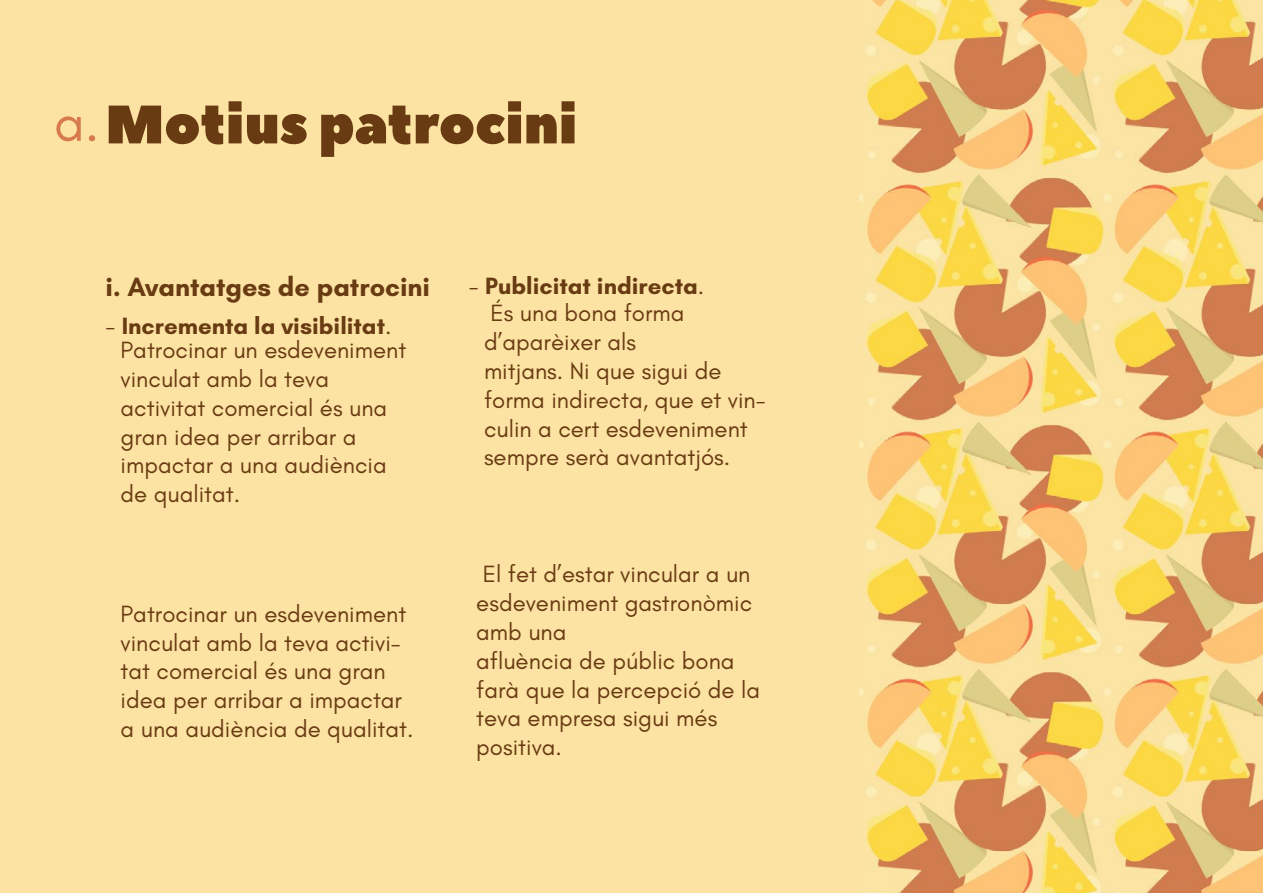
<style>
.page{position:relative;width:1263px;height:893px;background:#fce3a3}
.page>*{position:absolute;margin:0;border:0;box-sizing:border-box;transform-origin:0 0}
.t1{font:54px "Peace Sans";color:#693b12}
.t2{font:700 27px "Glacial Indifference";color:#693b12}
.t3{font:24px/28.8px "Glacial Indifference";color:#693b12}
.t4{font:700 24px "Glacial Indifference";color:#693b12}
.s1{font-family:"Glacial Indifference";color:#d77a4d}
.s2{font-weight:400}
</style>
<div class="page">
<img style="left:859px;top:0;width:404px;height:893px">
<h1 class="t1" style="left:54px;top:88px;width:525px"><span class="s1">a.</span>Motius patrocini</h1>
<p class="t2" style="left:105px;top:270px;width:326px">i. Avantatges de patrocini</p>
<p class="t4" style="left:105px;top:311px;width:287px"><span class="s2">-</span> Incrementa la visibilitat<span class="s2">.</span></p>
<p class="t3" style="left:121px;top:336px;width:287px">Patrocinar un esdeveniment vinculat amb la teva activitat comercial és una gran idea per arribar a impactar a una audiència de qualitat.</p>
<p class="t3" style="left:121px;top:600px;width:294px">Patrocinar un esdeveniment vinculat amb la teva activi&shy;tat comercial és una gran idea per arribar a impactar a una audiència de qualitat.</p>
<p class="t4" style="left:469px;top:271px;width:237px"><span class="s2">-</span> Publicitat indirecta<span class="s2">.</span></p>
<p class="t3" style="left:484px;top:299px;width:283px">És una bona forma d’aparèixer als<br>mitjans. Ni que sigui de forma indirecta, que et vin&shy;culin a cert esdeveniment sempre serà avantatjós.</p>
<p class="t3" style="left:476px;top:560px;width:285px">El fet d’estar vincular a un esdeveniment gastronòmic amb una<br>afluència de públic bona farà que la percepció de la teva empresa sigui més positiva.</p>
</div>
